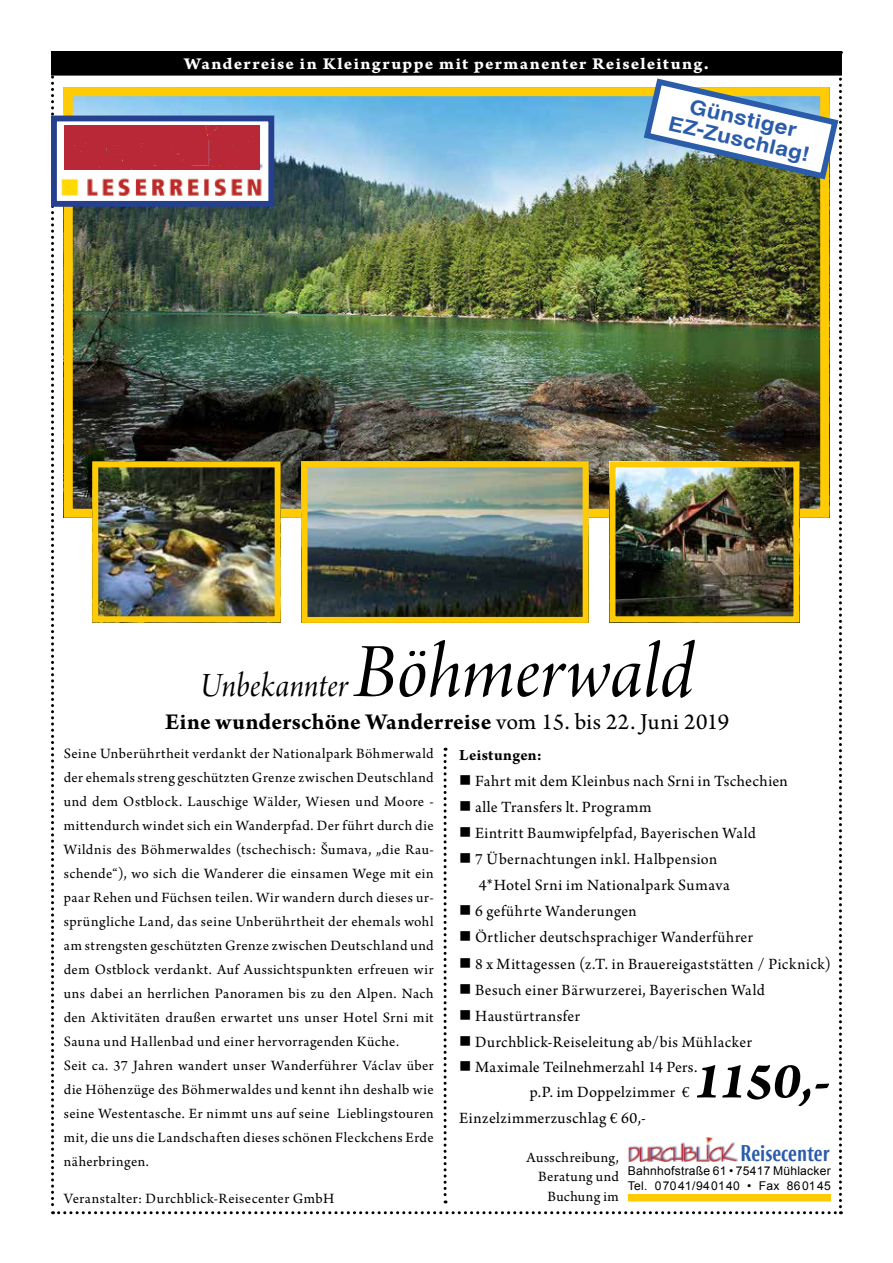
<style>
.page{position:relative;width:893px;height:1263px;background:#fff}
.page>*{position:absolute;margin:0;border:0;box-sizing:border-box;transform-origin:0 0}
.t1{font:81px "Arno Pro Italic Display";letter-spacing:.005em;color:#000}
.t2{font:54px "Arno Pro Bold Italic Sm Text";color:#000}
.t3{font:36px "Arno Pro Italic Display";letter-spacing:.005em;color:#000;scale:.94 1}
.t4{font:700 24px "Arno Pro";letter-spacing:.01em;color:#000}
.t5{font:500 21.6px "Bureau Roxy";color:#2a5caa}
.t6{font:500 19.8px/21.1px "Europa SB";color:#2a5caa;text-align:center;scale:1.11 1}
.t7{font:17.4px "Arno Pro Bold Caption";letter-spacing:.065em;color:#fff;scale:1.04 1}
.t8{font:16.5px/26.1px "Arno Pro";letter-spacing:.025em;color:#000}
.t9{font:700 16.5px "Arno Pro";letter-spacing:.02em;color:#000}
.t10{font:15px/24px "Arno Pro";letter-spacing:.03em;color:#000}
.t11{font:300 10.05px/11.4px "Helvetica Neue";letter-spacing:.245em;color:#000;text-align:justify}
.s1{font-weight:400}
</style>
<div class="page">
<img style="left:51px;top:51px;width:791px;height:1163px">
<div style="left:65px;top:125px;width:195px;height:44px;background:#b82837"></div>
<img style="left:616px;top:468px;width:176px;height:147px">
<div style="left:609px;top:461px;width:190px;height:161px;border:6px solid #ffcb05"></div>
<img style="left:99px;top:468px;width:175px;height:147px">
<div style="left:92px;top:461px;width:189px;height:161px;border:6px solid #ffcb05"></div>
<img style="left:308px;top:468px;width:274px;height:148px">
<div style="left:301px;top:461px;width:288px;height:162px;border:6px solid #ffcb05"></div>
<p class="t7" style="left:184px;top:53px;width:506px">Wanderreise in Kleingruppe mit permanenter Reiseleitung.</p>
<h3 class="t6" style="left:676px;top:92px;width:130px;rotate:13deg">Günstiger<br>EZ-Zuschlag!</h3>
<h1 class="t1" style="left:354px;top:626px;width:341px">Böhmerwald</h1>
<h3 class="t4" style="left:165px;top:708px;width:565px">Eine wunderschöne Wanderreise <span class="s1">vom 15. bis 22. Juni 2019</span></h3>
<p class="t9" style="left:459px;top:745px;width:84px">Leistungen:</p>
<p class="t8" style="left:459px;top:769px;width:330px">■ Fahrt mit dem Kleinbus nach Srni in Tschechien</p>
<p class="t8" style="left:459px;top:795px;width:194px">■ alle Transfers lt. Programm</p>
<p class="t8" style="left:459px;top:821px;width:298px">■ Eintritt Baumwipfelpfad, Bayerischen Wald</p>
<p class="t8" style="left:479px;top:847px;width:252px;text-indent:-20px">■ 7 Übernachtungen inkl. Halbpension<br>4*Hotel Srni im Nationalpark Sumava</p>
<p class="t8" style="left:459px;top:899px;width:179px">■ 6 geführte Wanderungen</p>
<p class="t8" style="left:459px;top:925px;width:295px">■ Örtlicher deutschsprachiger Wanderführer</p>
<p class="t8" style="left:459px;top:951px;width:373px">■ 8 x Mittagessen (z.T. in Brauereigaststätten / Picknick)</p>
<p class="t8" style="left:459px;top:977px;width:307px">■ Besuch einer Bärwurzerei, Bayerischen Wald</p>
<p class="t8" style="left:459px;top:1003px;width:122px">■ Haustürtransfer</p>
<p class="t8" style="left:459px;top:1029px;width:294px">■ Durchblick-Reiseleitung ab/bis Mühlacker</p>
<p class="t8" style="left:530px;top:1055px;width:169px;line-height:25.3px;text-indent:-71px">■ Maximale Teilnehmerzahl 14 Pers. p.P. im Doppelzimmer €</p>
<h2 class="t2" style="left:693px;top:1048px;width:139px">1150,-</h2>
<p class="t8" style="left:459px;top:1105px;width:188px">Einzelzimmerzuschlag € 60,-</p>
<p class="t10" style="left:527px;top:1148px;width:94px;line-height:19.5px;text-align:right">Ausschreibung,<br>Beratung und<br>Buchung im</p>
<h3 class="t5" style="left:740px;top:1141px;width:91px">Reisecenter</h3>
<h3 class="t3" style="left:201px;top:665px;width:158px">Unbekannter</h3>
<p class="t10" style="left:64px;top:742px;width:371px">Seine Unberührtheit verdankt der Nationalpark Böhmerwald der ehemals streng geschützten Grenze zwischen Deutschland und dem Ostblock. Lauschige Wälder, Wiesen und Moore - mittendurch windet sich ein Wanderpfad. Der führt durch die Wildnis des Böhmerwaldes (tschechisch: Šumava, „die Rau&shy;schende“), wo sich die Wanderer die einsamen Wege mit ein paar Rehen und Füchsen teilen. Wir wandern durch dieses ur&shy;sprüngliche Land, das seine Unberührtheit der ehemals wohl am strengsten geschützten Grenze zwischen Deutschland und dem Ostblock verdankt. Auf Aussichtspunkten erfreuen wir uns dabei an herrlichen Panoramen bis zu den Alpen. Nach den Aktivitäten draußen erwartet uns unser Hotel Srni mit Sauna und Hallenbad und einer hervorragenden Küche.<br>Seit ca. 37 Jahren wandert unser Wanderführer Václav über die Höhenzüge des Böhmerwaldes und kennt ihn deshalb wie seine Westentasche. Er nimmt uns auf seine Lieblingstouren mit, die uns die Landschaften dieses schönen Fleckchens Erde näherbringen.</p>
<p class="t10" style="left:64px;top:1187px;width:272px">Veranstalter: Durchblick-Reisecenter GmbH</p>
<p class="t11" style="left:628px;top:1163px;width:203px">Bahnhofstraße 61 • 75417 Mühlacker Tel. 0 70 41/94 01 40 • Fax 86 01 45 www.durchblick-reisecenter.de</p>
</div>
